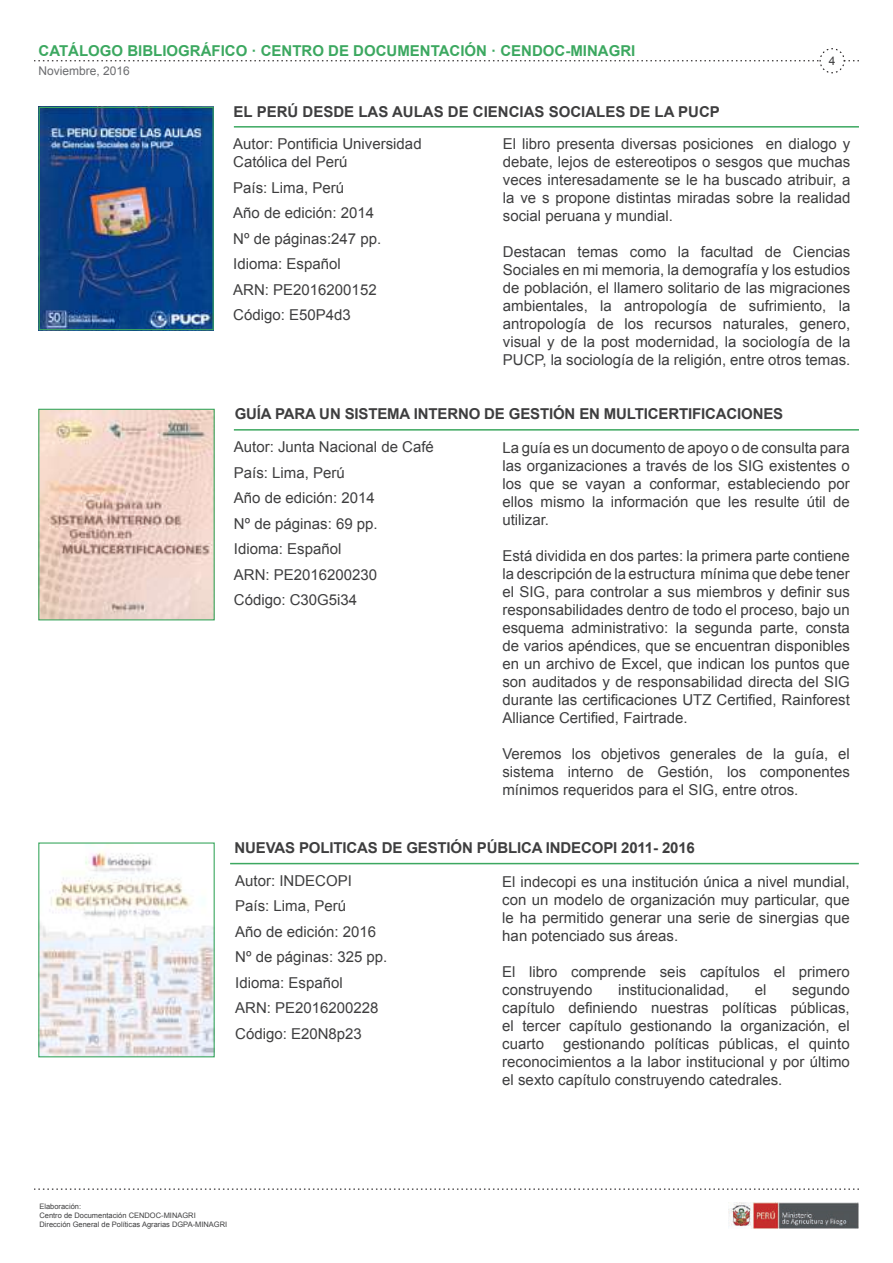
<style>
.page{position:relative;width:893px;height:1263px;background:#fff}
.page>*{position:absolute;margin:0;border:0;box-sizing:border-box;transform-origin:0 0}
.t1{font:15px/18px "Arial";color:#3e3e3f;text-align:justify}
.t2{font:700 15px "Arial";letter-spacing:-.01em;color:#3e3e3f}
.t3{font:700 15px "Arial";color:#3ca860}
.t4{font:12px "Arial";color:#6c6d70}
.t5{font:12px "Arial";color:#3e3e3f}
.t6{font:7.5px/9px "Arial";color:#3e3e3f}
</style>
<div class="page">
<svg style="left:34px;top:1188px;width:825px;height:2px"></svg>
<svg style="left:34px;top:48px;width:825px;height:26px"></svg>
<img style="left:729px;top:1203px;width:130px;height:26px">
<img style="left:39px;top:106px;width:175px;height:222px">
<div style="left:39px;top:107px;width:175px;height:223px;border:1px solid #3ca860"></div>
<hr style="left:234px;top:429px;width:625px;height:2px;background:#3ca860">
<hr style="left:234px;top:126px;width:625px;height:2px;background:#3ca860">
<hr style="left:230px;top:863px;width:629px;height:1px;background:#3ca860">
<img style="left:40px;top:411px;width:173px;height:207px">
<div style="left:38px;top:409px;width:177px;height:211px;border:1px solid #3ca860"></div>
<img style="left:40px;top:844px;width:173px;height:211px">
<div style="left:38px;top:842px;width:177px;height:215px;border:1px solid #3ca860"></div>
<p class="t3" style="left:39px;top:40px;width:598px">CATÁLOGO BIBLIOGRÁFICO · CENTRO DE DOCUMENTACIÓN · CENDOC-MINAGRI</p>
<p class="t4" style="left:39px;top:62px;width:93px">Noviembre, 2016</p>
<p class="t5" style="left:829px;top:53px;width:8px">4</p>
<p class="t2" style="left:234px;top:102px;width:488px">EL PERÚ DESDE LAS AULAS DE CIENCIAS SOCIALES DE LA PUCP</p>
<p class="t1" style="left:503px;top:135px;width:349px">El libro presenta diversas posiciones en dialogo y debate, lejos de estereotipos o sesgos que muchas veces interesadamente se le ha buscado atribuir, a la ve s propone distintas miradas sobre la realidad social peruana y mundial.</p>
<p class="t1" style="left:503px;top:243px;width:349px">Destacan temas como la facultad de Ciencias Sociales en mi memoria, la demografía y los estudios de población, el llamero solitario de las migraciones ambientales, la antropología de sufrimiento, la antropología de los recursos naturales, genero, visual y de la post modernidad, la sociología de la PUCP, la sociología de la religión, entre otros temas.</p>
<p class="t1" style="left:233px;top:135px;width:190px">Autor: Pontificia Universidad<br>Católica del Perú</p>
<p class="t1" style="left:233px;top:175px;width:150px;line-height:25.5px;text-align:left">País: Lima, Perú<br>Año de edición: 2014<br>Nº de páginas:247 pp.<br>Idioma: Español<br>ARN: PE2016200152<br>Código: E50P4d3</p>
<p class="t2" style="left:235px;top:404px;width:550px">GUÍA PARA UN SISTEMA INTERNO DE GESTIÓN EN MULTICERTIFICACIONES</p>
<p class="t1" style="left:234px;top:434px;width:202px;line-height:25.5px;text-align:left">Autor: Junta Nacional de Café<br>País: Lima, Perú<br>Año de edición: 2014<br>Nº de páginas: 69 pp.<br>Idioma: Español<br>ARN: PE2016200230<br>Código: C30G5i34</p>
<p class="t1" style="left:502px;top:439px;width:349px">La guía es un documento de apoyo o de consulta para las organizaciones a través de los SIG existentes o los que se vayan a conformar, estableciendo por ellos mismo la información que les resulte útil de utilizar.</p>
<p class="t1" style="left:502px;top:547px;width:349px">Está dividida en dos partes: la primera parte contiene la descripción de la estructura mínima que debe tener el SIG, para controlar a sus miembros y definir sus responsabilidades dentro de todo el proceso, bajo un esquema administrativo: la segunda parte, consta de varios apéndices, que se encuentran disponibles en un archivo de Excel, que indican los puntos que son auditados y de responsabilidad directa del SIG durante las certificaciones UTZ Certified, Rainforest Alliance Certified, Fairtrade.</p>
<p class="t1" style="left:502px;top:745px;width:349px">Veremos los objetivos generales de la guía, el sistema interno de Gestión, los componentes mínimos requeridos para el SIG, entre otros.</p>
<p class="t2" style="left:235px;top:838px;width:462px">NUEVAS POLITICAS DE GESTIÓN PÚBLICA INDECOPI 2011- 2016</p>
<p class="t1" style="left:235px;top:868px;width:154px;line-height:25.5px;text-align:left">Autor: INDECOPI<br>País: Lima, Perú<br>Año de edición: 2016<br>Nº de páginas: 325 pp.<br>Idioma: Español<br>ARN: PE2016200228<br>Código: E20N8p23</p>
<p class="t6" style="left:39px;top:1202px;width:189px">Elaboración:<br>Centro de Documentación CENDOC-MINAGRI<br>Dirección General de Políticas Agrarias DGPA-MINAGRI</p>
<p class="t1" style="left:502px;top:873px;width:349px">El indecopi es una institución única a nivel mundial, con un modelo de organización muy particular, que le ha permitido generar una serie de sinergias que han potenciado sus áreas.</p>
<p class="t1" style="left:502px;top:963px;width:349px">El libro comprende seis capítulos el primero construyendo</p>
<p class="t1" style="left:502px;top:981px;width:349px;text-indent:290px">segundo capítulo definiendo nuestras políticas públicas, el tercer capítulo gestionando la organización, el cuarto</p>
<p class="t1" style="left:618px;top:981px;width:112px">institucionalidad,</p>
<p class="t1" style="left:755px;top:981px;width:13px">el</p>
<p class="t1" style="left:502px;top:1035px;width:349px;text-indent:61px">gestionando políticas públicas, el quinto reconocimientos a la labor institucional y por último el sexto capítulo construyendo catedrales.</p>
</div>
